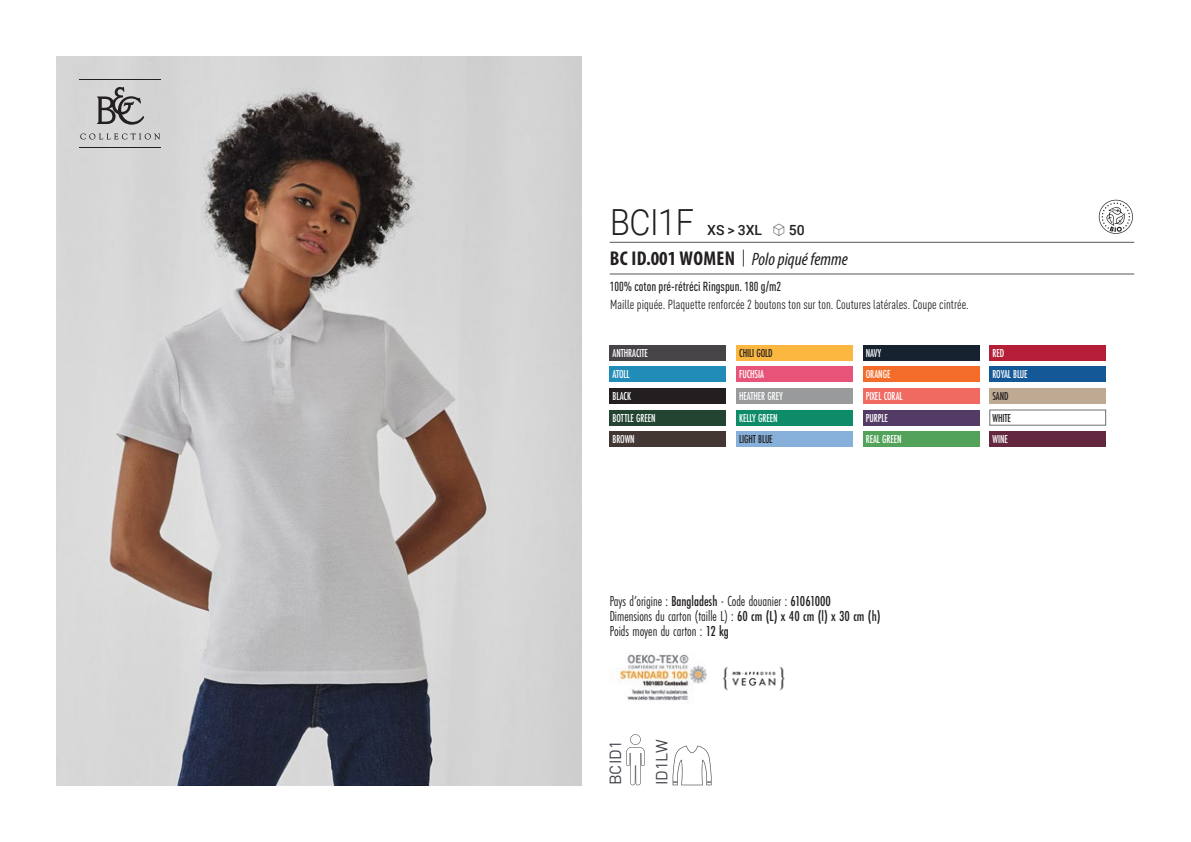
<style>
.page{position:relative;width:1191px;height:842px;background:#fff}
.page>*{position:absolute;margin:0;border:0;box-sizing:border-box;transform-origin:0 0}
.t1{font:300 36px "Roboto";letter-spacing:-.015em;color:#231f20;scale:.9 1}
.t2{font:italic 18px "Myriad Variable Concept";color:#231f20}
.t3{font:16px "DIN Pro";color:#43444c}
.t4{font:15px "Futura PT Cond";color:#231f20;scale:.95 1}
.t5{font:500 14px "Roboto";letter-spacing:.005em;color:#231f20}
.t6{font:condensed 13px "DIN Pro";color:#231f20}
.grammage_2020{font:500 condensed 13px "DIN Pro";color:#231f20;scale:.95 1}
.Coloris_nuancier_bla{font:500 12px "Futura PT Cond";letter-spacing:-.01em;color:#fff;scale:.9 1}
.Coloris_nuancier{font:500 12px "Futura PT Cond";letter-spacing:-.01em;color:#231f20;scale:.9 1}
.Coloris_nuancier_bla-2{font:500 12px "Futura PT Cond";letter-spacing:-.01em;color:#231f20;scale:.9 1}
.s1{font-family:"Linotype Shapeshifter";font-weight:400;font-size:16px}
.s2{font-family:"Myriad Pro";font-weight:700;font-style:normal;font-stretch:condensed;font-size:20px}
.s3{font-family:"Roboto Condensed";font-weight:300;font-style:normal;font-size:20px}
.s4{font-weight:500}
</style>
<div class="page">
<img style="left:57px;top:57px;width:524px;height:728px">
<hr style="left:79px;top:79px;width:82px;height:1px;background:#231f20">
<hr style="left:79px;top:147px;width:82px;height:1px;background:#231f20">
<svg style="left:80px;top:133px;width:80px;height:7px"></svg>
<svg style="left:97px;top:87px;width:47px;height:38px;background:#9d9c9c"></svg>
<div style="left:609px;top:345px;width:117px;height:16px;background:#474447"></div>
<div style="left:609px;top:367px;width:117px;height:15px;background:#208cb7"></div>
<div style="left:609px;top:388px;width:117px;height:16px;background:#231f20"></div>
<div style="left:609px;top:410px;width:117px;height:15px;background:#224431"></div>
<div style="left:609px;top:431px;width:117px;height:16px;background:#423733"></div>
<div style="left:736px;top:345px;width:116px;height:16px;background:#fcb740"></div>
<div style="left:736px;top:367px;width:116px;height:15px;background:#e85479"></div>
<div style="left:736px;top:388px;width:116px;height:16px;background:#989a9c"></div>
<div style="left:736px;top:410px;width:116px;height:15px;background:#0e8c69"></div>
<div style="left:736px;top:431px;width:116px;height:16px;background:#86afd9"></div>
<div style="left:863px;top:345px;width:116px;height:16px;background:#172231"></div>
<div style="left:863px;top:367px;width:116px;height:15px;background:#f36c2a"></div>
<div style="left:863px;top:388px;width:116px;height:16px;background:#f16a62"></div>
<div style="left:863px;top:410px;width:116px;height:15px;background:#533b66"></div>
<div style="left:863px;top:431px;width:116px;height:16px;background:#52a25a"></div>
<div style="left:989px;top:345px;width:116px;height:16px;background:#b61e37"></div>
<div style="left:989px;top:367px;width:116px;height:15px;background:#145897"></div>
<div style="left:989px;top:388px;width:116px;height:16px;background:#bea992"></div>
<div style="left:989px;top:431px;width:116px;height:16px;background:#632840"></div>
<svg style="left:626px;top:734px;width:18px;height:51px"></svg>
<svg style="left:672px;top:745px;width:39px;height:40px"></svg>
<svg style="left:1098px;top:200px;width:34px;height:34px"></svg>
<img style="left:619px;top:654px;width:87px;height:47px">
<img style="left:722px;top:667px;width:63px;height:24px">
<hr style="left:609px;top:242px;width:525px;height:1px;background:#57585a">
<hr style="left:609px;top:274px;width:525px;height:1px;background:#57585a">
<p class="t1" style="left:610px;top:197px;width:95px">BCI1F</p>
<p class="t5" style="left:707px;top:220px;width:99px">XS &gt; 3XL <span class="s1">S</span> 50</p>
<p class="t2" style="left:610px;top:249px;width:240px"><span class="s2">BC ID.001 WOMEN</span> <span class="s3">|</span> Polo piqué femme</p>
<p class="grammage_2020" style="left:609px;top:277px;width:182px">100% coton pré-rétréci Ringspun. 180 g/m2</p>
<p class="t6" style="left:610px;top:295px;width:360px">Maille piquée. Plaquette renforcée 2 boutons ton sur ton. Coutures latérales. Coupe cintrée.</p>
<p class="Coloris_nuancier_bla" style="left:612px;top:346px;width:41px">ANTHRACITE</p>
<p class="Coloris_nuancier_bla" style="left:612px;top:367px;width:21px">ATOLL</p>
<p class="Coloris_nuancier_bla" style="left:612px;top:389px;width:22px">BLACK</p>
<p class="Coloris_nuancier_bla" style="left:612px;top:410px;width:49px">BOTTLE GREEN</p>
<p class="Coloris_nuancier_bla" style="left:612px;top:432px;width:26px">BROWN</p>
<p class="Coloris_nuancier_bla-2" style="left:739px;top:346px;width:39px">CHILI GOLD</p>
<p class="Coloris_nuancier_bla" style="left:739px;top:367px;width:29px">FUCHSIA</p>
<p class="Coloris_nuancier_bla" style="left:739px;top:389px;width:50px">HEATHER GREY</p>
<p class="Coloris_nuancier_bla" style="left:739px;top:410px;width:44px">KELLY GREEN</p>
<p class="Coloris_nuancier" style="left:739px;top:432px;width:39px">LIGHT BLUE</p>
<p class="Coloris_nuancier_bla" style="left:866px;top:346px;width:18px">NAVY</p>
<p class="Coloris_nuancier_bla" style="left:866px;top:367px;width:29px">ORANGE</p>
<p class="Coloris_nuancier_bla" style="left:866px;top:389px;width:43px">PIXEL CORAL</p>
<p class="Coloris_nuancier_bla" style="left:866px;top:410px;width:26px">PURPLE</p>
<p class="Coloris_nuancier_bla" style="left:866px;top:432px;width:41px">REAL GREEN</p>
<p class="Coloris_nuancier_bla" style="left:992px;top:346px;width:15px">RED</p>
<p class="Coloris_nuancier_bla" style="left:992px;top:367px;width:41px">ROYAL BLUE</p>
<p class="Coloris_nuancier" style="left:992px;top:389px;width:19px">SAND</p>
<p class="Coloris_nuancier" style="left:992px;top:411px;width:22px">WHITE</p>
<p class="Coloris_nuancier_bla" style="left:992px;top:432px;width:19px">WINE</p>
<p class="t4" style="left:609px;top:592px;width:234px">Pays d’origine : <span class="s4">Bangladesh</span> - Code douanier : <span class="s4">61061000</span></p>
<p class="t4" style="left:609px;top:607px;width:287px">Dimensions du carton (taille L) : <span class="s4">60 cm (L) x 40 cm (l) x 30 cm (h)</span></p>
<p class="t4" style="left:609px;top:622px;width:127px">Poids moyen du carton : <span class="s4">12 kg</span></p>
<p class="t3" style="left:602px;top:785px;width:46px;rotate:-90deg">BCID1</p>
<p class="t3" style="left:649px;top:785px;width:47px;rotate:-90deg">ID1LW</p>
</div>
